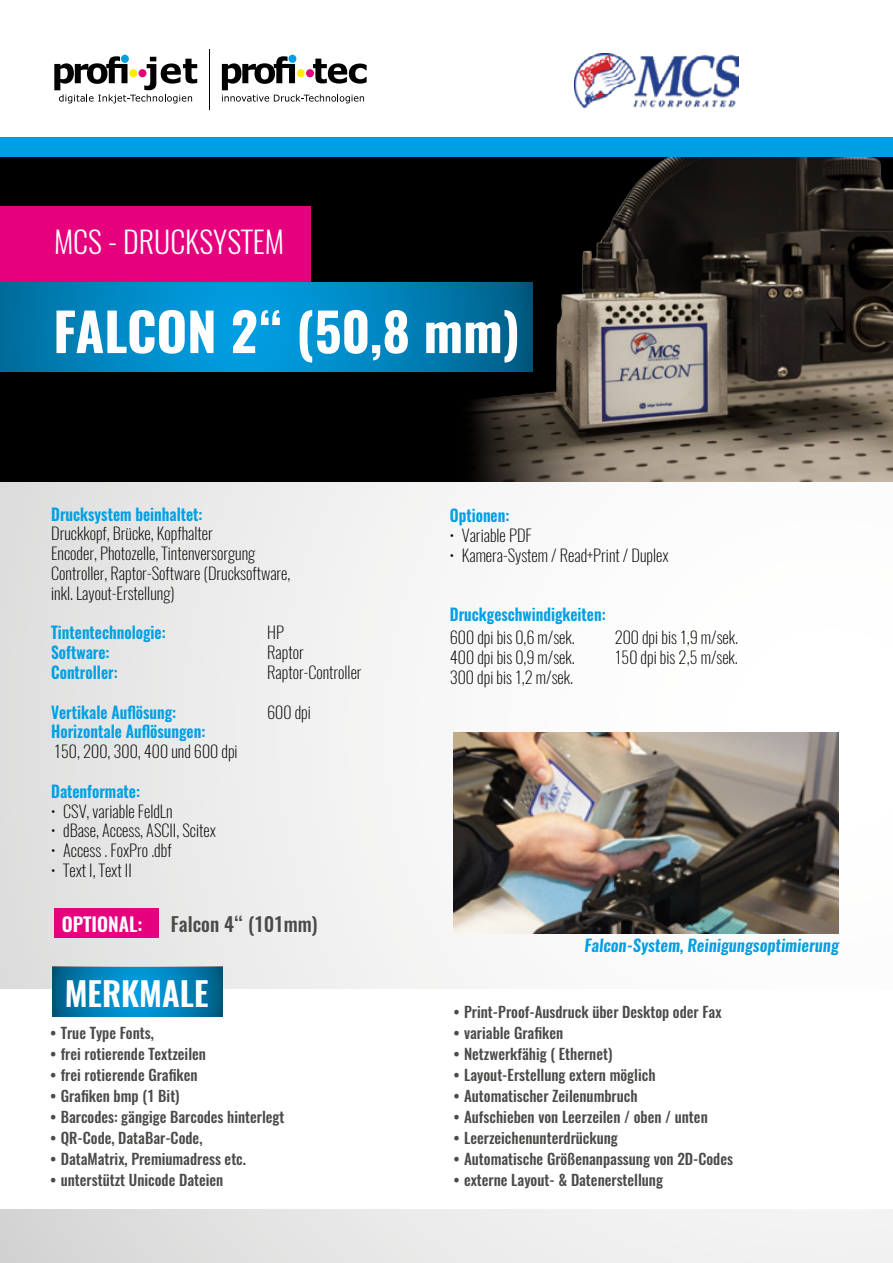
<style>
.page{position:relative;width:893px;height:1263px;background:#fff}
.page>*{position:absolute;margin:0;border:0;box-sizing:border-box;transform-origin:0 0}
.t1{font:700 52.5px "Oswald";color:#fff}
.t2{font:600 33px "Oswald";color:#fff}
.t3{font:300 30px "Oswald";color:#fff}
.t4{font:500 19.5px "Oswald";color:#4a4a49}
.t5{font:600 19.2px "Oswald";color:#fff}
.t6{font:200 16.5px/19.8px "Oswald";color:#000}
.t7{font:600 16.5px "Oswald";color:#009fe3;scale:.94 1}
.t8{font:italic 600 16.5px "Oswald";color:#009fe3}
.t9{font:500 15px "Oswald";color:#4a4a49}
</style>
<div class="page">
<div style="left:0;top:442px;width:893px;height:821px;background:linear-gradient(to right,#e2e1e1,#fff)"></div>
<div style="left:0;top:156px;width:893px;height:326px;background:#000"></div>
<img style="left:346px;top:157px;width:547px;height:325px">
<hr style="left:209px;top:49px;width:1px;height:61px;background:#000">
<svg style="left:222px;top:56px;width:145px;height:47px"></svg>
<svg style="left:54px;top:56px;width:143px;height:47px"></svg>
<div style="left:0;top:990px;width:893px;height:219px;background:#fff"></div>
<svg style="left:52px;top:967px;width:170px;height:50px"></svg>
<img style="left:575px;top:54px;width:163px;height:55px">
<div style="left:0;top:206px;width:310px;height:101px;background:#e6007d"></div>
<svg style="left:0;top:283px;width:532px;height:89px"></svg>
<img style="left:454px;top:733px;width:385px;height:200px">
<div style="left:54px;top:909px;width:104px;height:29px;background:#e6007d"></div>
<div style="left:0;top:137px;width:893px;height:20px;background:#009fe3"></div>
<h3 class="t3" style="left:54px;top:222px;width:232px">MCS - DRUCKSYSTEM</h3>
<h1 class="t1" style="left:53px;top:295px;width:468px">FALCON 2“ (50,8 mm)</h1>
<p class="t7" style="left:51px;top:502px;width:163px">Drucksystem beinhaltet:</p>
<p class="t6" style="left:51px;top:524px;width:241px">Druckkopf, Brücke, Kopfhalter<br>Encoder, Photozelle, Tintenversorgung Controller, Raptor-Software (Drucksoftware, inkl. Layout-Erstellung)</p>
<p class="t7" style="left:51px;top:621px;width:123px">Tintentechnologie:</p>
<p class="t6" style="left:267px;top:623px;width:18px">HP</p>
<p class="t7" style="left:51px;top:641px;width:64px">Software:</p>
<p class="t6" style="left:267px;top:642px;width:38px">Raptor</p>
<p class="t7" style="left:51px;top:661px;width:72px">Controller:</p>
<p class="t6" style="left:267px;top:662px;width:96px">Raptor-Controller</p>
<p class="t7" style="left:51px;top:700px;width:135px">Vertikale Auflösung:</p>
<p class="t6" style="left:267px;top:702px;width:45px">600 dpi</p>
<p class="t7" style="left:51px;top:720px;width:165px">Horizontale Auflösungen:</p>
<p class="t6" style="left:54px;top:741px;width:185px">150, 200, 300, 400 und 600 dpi</p>
<p class="t7" style="left:51px;top:779px;width:96px">Datenformate:</p>
<p class="t6" style="left:51px;top:801px;width:123px">• CSV, variable FeldLn</p>
<p class="t6" style="left:51px;top:821px;width:166px">• dBase, Access, ASCII, Scitex</p>
<p class="t6" style="left:51px;top:840px;width:122px">• Access . FoxPro .dbf</p>
<p class="t6" style="left:51px;top:860px;width:82px">• Text I, Text II</p>
<p class="t5" style="left:62px;top:911px;width:82px">OPTIONAL:</p>
<h3 class="t4" style="left:171px;top:911px;width:148px">Falcon 4“ (101mm)</h3>
<h2 class="t2" style="left:65px;top:970px;width:145px">MERKMALE</h2>
<p class="t9" style="left:50px;top:1023px;width:105px">• True Type Fonts,</p>
<p class="t9" style="left:50px;top:1044px;width:157px">• frei rotierende Textzeilen</p>
<p class="t9" style="left:50px;top:1065px;width:149px">• frei rotierende Grafiken</p>
<p class="t9" style="left:50px;top:1086px;width:131px">• Grafiken bmp (1 Bit)</p>
<p class="t9" style="left:50px;top:1107px;width:236px">• Barcodes: gängige Barcodes hinterlegt</p>
<p class="t9" style="left:50px;top:1128px;width:154px">• QR-Code, DataBar-Code,</p>
<p class="t9" style="left:50px;top:1149px;width:197px">• DataMatrix, Premiumadress etc.</p>
<p class="t9" style="left:50px;top:1170px;width:175px">• unterstützt Unicode Dateien</p>
<p class="t7" style="left:450px;top:504px;width:65px">Optionen:</p>
<p class="t6" style="left:450px;top:525px;width:84px">• Variable PDF</p>
<p class="t6" style="left:450px;top:545px;width:220px">• Kamera-System / Read+Print / Duplex</p>
<p class="t7" style="left:450px;top:603px;width:167px">Druckgeschwindigkeiten:</p>
<p class="t6" style="left:450px;top:627px;width:126px;text-align:justify">600 dpi bis 0,6 m/sek.<br>400 dpi bis 0,9 m/sek.<br>300 dpi bis 1,2 m/sek.</p>
<p class="t6" style="left:615px;top:627px;width:125px">200 dpi bis 1,9 m/sek.<br>150 dpi bis 2,5 m/sek.</p>
<p class="t8" style="left:585px;top:934px;width:256px">Falcon-System, Reinigungsoptimierung</p>
<p class="t9" style="left:454px;top:1002px;width:269px">• Print-Proof-Ausdruck über Desktop oder Fax</p>
<p class="t9" style="left:454px;top:1023px;width:111px">• variable Grafiken</p>
<p class="t9" style="left:454px;top:1044px;width:160px">• Netzwerkfähig ( Ethernet)</p>
<p class="t9" style="left:454px;top:1065px;width:203px">• Layout-Erstellung extern möglich</p>
<p class="t9" style="left:454px;top:1086px;width:186px">• Automatischer Zeilenumbruch</p>
<p class="t9" style="left:454px;top:1107px;width:256px">• Aufschieben von Leerzeilen / oben / unten</p>
<p class="t9" style="left:454px;top:1128px;width:166px">• Leerzeichenunterdrückung</p>
<p class="t9" style="left:454px;top:1149px;width:281px">• Automatische Größenanpassung von 2D-Codes</p>
<p class="t9" style="left:454px;top:1170px;width:211px">• externe Layout- &amp; Datenerstellung</p>
</div>
